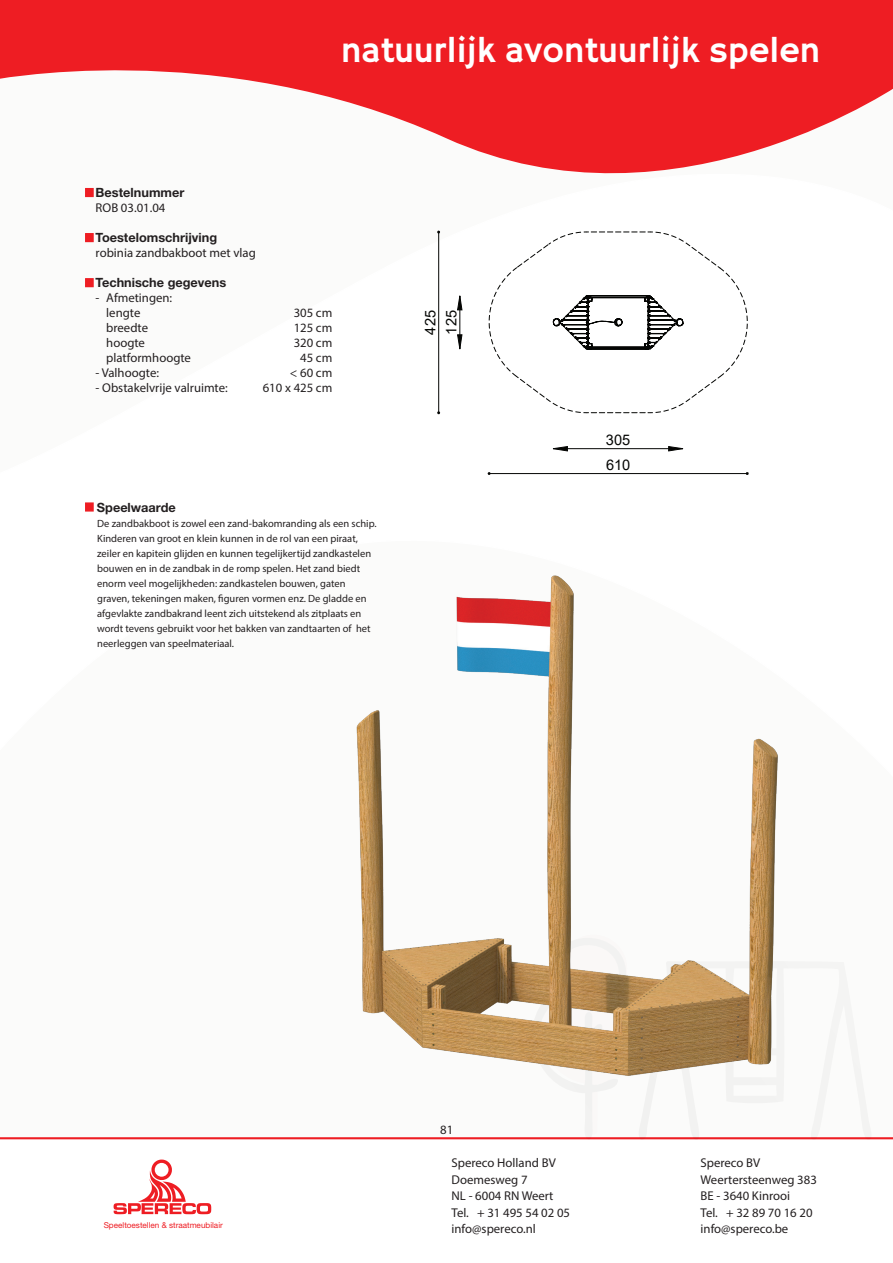
<style>
.page{position:relative;width:893px;height:1263px;background:#fff}
.page>*{position:absolute;margin:0;border:0;box-sizing:border-box;transform-origin:0 0}
.t1{font:36px "Hammersmith One";color:#fff}
.t2{font:14.55px "Arial";color:#040503}
.t3{font:12.75px/15px "Myriad Pro";color:#231f20}
.t4{font:700 12.75px "Helvetica Neue LT Std";color:#231f20}
.t5{font:10.5px/15px "Myriad Pro";color:#231f20}
.t6{font:8.1px "Helvetica Neue LT Std";color:#ee1d23}
</style>
<div class="page">
<svg style="left:0;top:0;width:893px;height:100px;background:#ef3035"></svg>
<svg style="left:114px;top:1159px;width:97px;height:55px"></svg>
<hr style="left:0;top:1137px;width:893px;height:2px;background:#ee1d23">
<svg style="left:85px;top:100px;width:789px;height:374px"></svg>
<svg style="left:516px;top:961px;width:356px;height:179px"></svg>
<div style="left:85px;top:188px;width:9px;height:9px;background:#ee1d23;border:2px solid #ee1d23"></div>
<div style="left:85px;top:233px;width:9px;height:9px;background:#ee1d23;border:2px solid #ee1d23"></div>
<div style="left:85px;top:278px;width:9px;height:9px;background:#ee1d23;border:2px solid #ee1d23"></div>
<div style="left:85px;top:502px;width:9px;height:10px;background:#ee1d23;border:2px solid #ee1d23"></div>
<img style="left:356px;top:575px;width:431px;height:512px">
<svg style="left:489px;top:232px;width:259px;height:181px"></svg>
<svg style="left:457px;top:295px;width:5px;height:54px"></svg>
<svg style="left:553px;top:446px;width:130px;height:5px"></svg>
<svg style="left:488px;top:472px;width:261px;height:3px"></svg>
<svg style="left:437px;top:231px;width:3px;height:183px"></svg>
<h1 class="t1" style="left:341px;top:31px;width:481px">natuurlijk avontuurlijk spelen</h1>
<p class="t4" style="left:96px;top:185px;width:90px">Bestelnummer</p>
<p class="t3" style="left:96px;top:200px;width:71px">ROB 03.01.04</p>
<p class="t4" style="left:96px;top:230px;width:123px">Toestelomschrijving</p>
<p class="t3" style="left:96px;top:245px;width:162px">robinia zandbakboot met vlag</p>
<p class="t4" style="left:96px;top:274px;width:132px">Technische gegevens</p>
<p class="t3" style="left:106px;top:290px;width:67px;text-indent:-11px">- Afmetingen: lengte</p>
<p class="t3" style="left:294px;top:305px;width:40px">305 cm</p>
<p class="t3" style="left:106px;top:320px;width:43px">breedte</p>
<p class="t3" style="left:294px;top:320px;width:40px">125 cm</p>
<p class="t3" style="left:106px;top:335px;width:40px">hoogte</p>
<p class="t3" style="left:294px;top:335px;width:40px">320 cm</p>
<p class="t3" style="left:106px;top:350px;width:86px">platformhoogte</p>
<p class="t3" style="left:300px;top:350px;width:34px">45 cm</p>
<p class="t3" style="left:96px;top:365px;width:65px">- Valhoogte:</p>
<p class="t3" style="left:290px;top:365px;width:44px">&lt; 60 cm</p>
<p class="t3" style="left:96px;top:380px;width:134px">- Obstakelvrije valruimte:</p>
<p class="t3" style="left:263px;top:380px;width:71px">610 x 425 cm</p>
<h2 class="t2" style="left:420px;top:334px;width:26px;rotate:-90deg">425</h2>
<h2 class="t2" style="left:441px;top:334px;width:26px;rotate:-90deg">125</h2>
<h2 class="t2" style="left:606px;top:430px;width:26px">305</h2>
<h2 class="t2" style="left:606px;top:455px;width:26px">610</h2>
<p class="t4" style="left:97px;top:500px;width:80px">Speelwaarde</p>
<p class="t5" style="left:97px;top:516px;width:281px">De zandbakboot is zowel een zand-bakomranding als een schip.<br>Kinderen van groot en klein kunnen in de rol van een piraat, zeiler en kapitein glijden en kunnen tegelijkertijd zandkastelen bouwen en in de zandbak in de romp spelen. Het zand biedt enorm veel mogelijkheden: zandkastelen bouwen, gaten graven, tekeningen maken, figuren vormen enz. De gladde en afgevlakte zandbakrand leent zich uitstekend als zitplaats en wordt tevens gebruikt voor het bakken van zandtaarten of het neerleggen van speelmateriaal.</p>
<p class="t6" style="left:104px;top:1220px;width:121px">Speeltoestellen &amp; straatmeubilair</p>
<p class="t3" style="left:440px;top:1122px;width:15px">81</p>
<p class="t3" style="left:452px;top:1155px;width:106px">Spereco Holland BV</p>
<p class="t3" style="left:701px;top:1155px;width:61px">Spereco BV</p>
<p class="t3" style="left:452px;top:1172px;width:78px">Doemesweg 7</p>
<p class="t3" style="left:701px;top:1172px;width:118px">Weertersteenweg 383</p>
<p class="t3" style="left:452px;top:1188px;width:103px">NL - 6004 RN Weert</p>
<p class="t3" style="left:701px;top:1188px;width:91px">BE - 3640 Kinrooi</p>
<p class="t3" style="left:452px;top:1205px;width:120px">Tel. + 31 495 54 02 05</p>
<p class="t3" style="left:701px;top:1205px;width:114px">Tel. + 32 89 70 16 20</p>
<p class="t3" style="left:452px;top:1221px;width:86px">info@spereco.nl</p>
<p class="t3" style="left:701px;top:1221px;width:89px">info@spereco.be</p>
</div>
